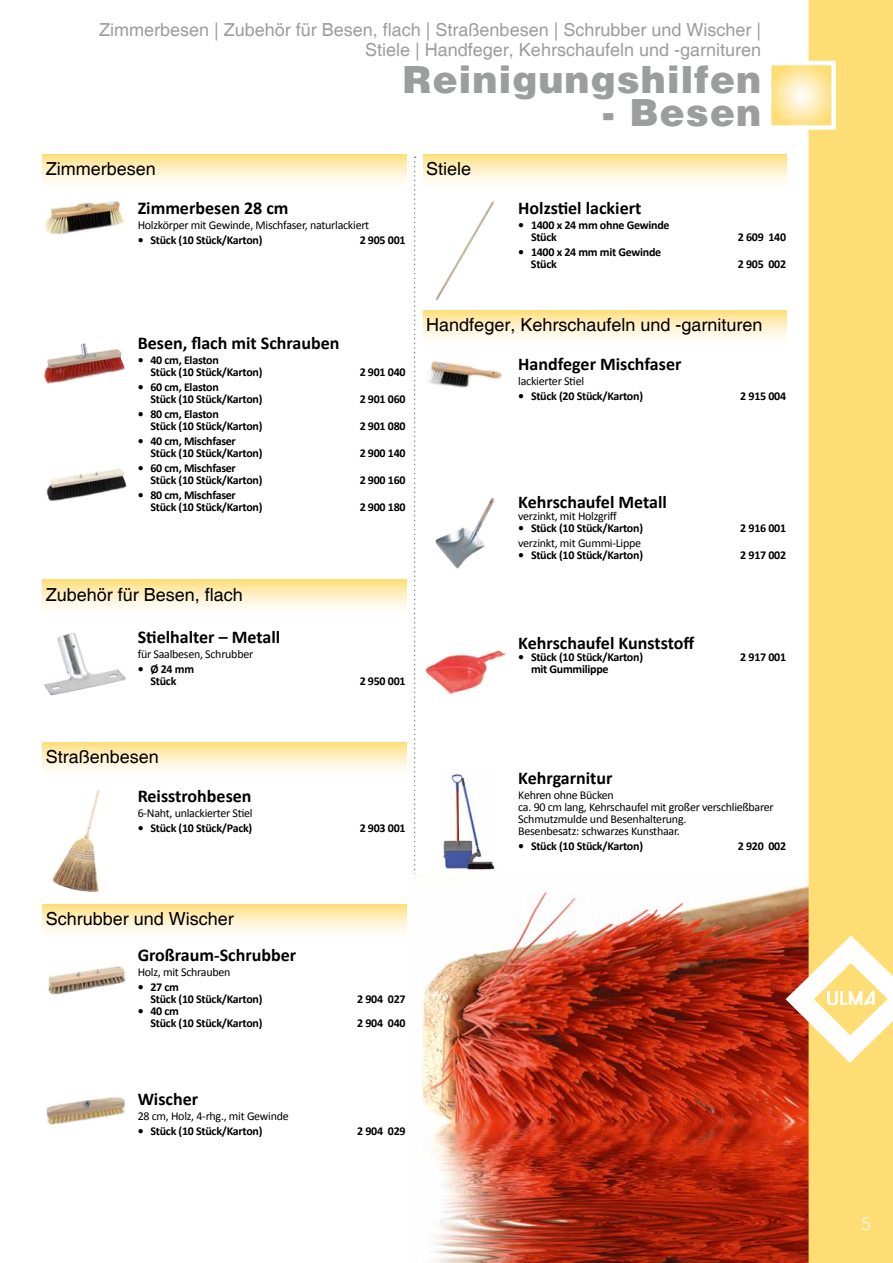
<style>
.page{position:relative;width:893px;height:1263px;background:#fff}
.page>*{position:absolute;margin:0;border:0;box-sizing:border-box;transform-origin:0 0}
.t1{font:900 37.5px "Helvetica";letter-spacing:.03em;color:#9c9d9d}
.t2{font:700 18px "Calibri";color:#000}
.t3{font:18px/19.5px "Helvetica";color:#9c9d9d;text-align:right}
.t4{font:18px "Helvetica";color:#000}
.t5{font:300 18px "Avenir";color:#fff}
.t6{font:700 12px/12px "Calibri";letter-spacing:-.02em;color:#000}
.t7{font:12px/12px "Calibri";letter-spacing:-.02em;color:#000}
</style>
<div class="page">
<svg style="left:414px;top:157px;width:2px;height:717px"></svg>
<img style="left:435px;top:201px;width:60px;height:100px">
<img style="left:428px;top:361px;width:75px;height:27px">
<img style="left:44px;top:201px;width:81px;height:34px">
<img style="left:43px;top:343px;width:83px;height:42px">
<img style="left:46px;top:468px;width:81px;height:34px">
<img style="left:44px;top:633px;width:82px;height:63px">
<img style="left:52px;top:790px;width:48px;height:102px">
<img style="left:47px;top:966px;width:79px;height:28px">
<img style="left:46px;top:1097px;width:79px;height:28px">
<img style="left:435px;top:497px;width:60px;height:72px">
<img style="left:425px;top:650px;width:81px;height:45px">
<img style="left:443px;top:772px;width:52px;height:98px">
<img style="left:422px;top:874px;width:387px;height:389px">
<div style="left:809px;top:0;width:84px;height:1263px;background:#ffdd75"></div>
<svg style="left:772px;top:66px;width:59px;height:59px;background:#ffe7a4"></svg>
<div style="left:767px;top:61px;width:69px;height:69px;border:4px solid #fff"></div>
<div style="left:43px;top:154px;width:363px;height:36px;background:linear-gradient(to bottom,#ffe088,#fff)"></div>
<div style="left:423px;top:154px;width:364px;height:36px;background:linear-gradient(to bottom,#ffe088,#fff)"></div>
<div style="left:423px;top:310px;width:364px;height:36px;background:linear-gradient(to bottom,#ffe088,#fff)"></div>
<div style="left:43px;top:580px;width:363px;height:36px;background:linear-gradient(to bottom,#ffe189,#fff)"></div>
<div style="left:43px;top:742px;width:363px;height:36px;background:linear-gradient(to bottom,#ffe088,#fff)"></div>
<div style="left:43px;top:904px;width:363px;height:36px;background:linear-gradient(to bottom,#ffe189,#fff)"></div>
<svg style="left:785px;top:935px;width:108px;height:128px"></svg>
<h2 class="t3" style="left:99px;top:21px;width:663px">Zimmerbesen | Zubehör für Besen, flach | Straßenbesen | Schrubber und Wischer |<br>Stiele | Handfeger, Kehrschaufeln und -garnituren</h2>
<h1 class="t1" style="left:402px;top:55px;width:360px">Reinigungshilfen</h1>
<h1 class="t1" style="left:602px;top:88px;width:160px">- Besen</h1>
<h2 class="t4" style="left:46px;top:158px;width:112px">Zimmerbesen</h2>
<h2 class="t4" style="left:426px;top:158px;width:47px">Stiele</h2>
<h2 class="t2" style="left:138px;top:197px;width:152px">Zimmerbesen 28 cm</h2>
<p class="t7" style="left:138px;top:219px;width:233px">Holzkörper mit Gewinde, Mischfaser, naturlackiert</p>
<p class="t6" style="left:138px;top:234px;width:126px">• Stück (10 Stück/Karton)</p>
<p class="t6" style="left:360px;top:234px;width:47px">2 905 001</p>
<h2 class="t2" style="left:518px;top:197px;width:125px">Holzstiel lackiert</h2>
<p class="t6" style="left:531px;top:219px;width:140px;text-indent:-13px">• 1400 x 24 mm ohne Gewinde<br>Stück</p>
<p class="t6" style="left:531px;top:246px;width:132px;text-indent:-13px">• 1400 x 24 mm mit Gewinde<br>Stück</p>
<p class="t6" style="left:738px;top:231px;width:50px">2 609 140</p>
<p class="t6" style="left:738px;top:258px;width:50px">2 905 002</p>
<h2 class="t2" style="left:138px;top:332px;width:203px">Besen, flach mit Schrauben</h2>
<p class="t6" style="left:150px;top:354px;width:114px;text-indent:-13px">• 40 cm, Elaston<br>Stück (10 Stück/Karton)</p>
<p class="t6" style="left:150px;top:381px;width:114px;text-indent:-13px">• 60 cm, Elaston<br>Stück (10 Stück/Karton)</p>
<p class="t6" style="left:150px;top:408px;width:114px;text-indent:-13px">• 80 cm, Elaston<br>Stück (10 Stück/Karton)</p>
<p class="t6" style="left:150px;top:435px;width:114px;text-indent:-13px">• 40 cm, Mischfaser<br>Stück (10 Stück/Karton)</p>
<p class="t6" style="left:150px;top:462px;width:114px;text-indent:-13px">• 60 cm, Mischfaser<br>Stück (10 Stück/Karton)</p>
<p class="t6" style="left:150px;top:489px;width:114px;text-indent:-13px">• 80 cm, Mischfaser<br>Stück (10 Stück/Karton)</p>
<p class="t6" style="left:360px;top:366px;width:47px">2 901 040</p>
<p class="t6" style="left:360px;top:393px;width:47px">2 901 060</p>
<p class="t6" style="left:360px;top:420px;width:47px">2 901 080</p>
<p class="t6" style="left:360px;top:447px;width:47px">2 900 140</p>
<p class="t6" style="left:360px;top:474px;width:47px">2 900 160</p>
<p class="t6" style="left:360px;top:501px;width:47px">2 900 180</p>
<h2 class="t4" style="left:46px;top:584px;width:199px">Zubehör für Besen, flach</h2>
<h2 class="t2" style="left:138px;top:626px;width:144px">Stielhalter – Metall</h2>
<p class="t7" style="left:138px;top:648px;width:117px">für Saalbesen, Schrubber</p>
<p class="t6" style="left:138px;top:663px;width:58px;text-align:center">• Ø24mm<br>Stück</p>
<p class="t6" style="left:360px;top:675px;width:47px">2 950 001</p>
<h2 class="t4" style="left:426px;top:314px;width:338px">Handfeger, Kehrschaufeln und -garnituren</h2>
<h2 class="t2" style="left:518px;top:353px;width:165px">Handfeger Mischfaser</h2>
<p class="t7" style="left:518px;top:375px;width:67px">lackierter Stiel</p>
<p class="t6" style="left:518px;top:390px;width:126px">• Stück (20 Stück/Karton)</p>
<p class="t6" style="left:740px;top:390px;width:47px">2 915 004</p>
<h2 class="t2" style="left:518px;top:491px;width:150px">Kehrschaufel Metall</h2>
<p class="t7" style="left:518px;top:510px;width:100px">verzinkt, mit Holzgriff</p>
<p class="t6" style="left:518px;top:522px;width:126px">• Stück (10 Stück/Karton)</p>
<p class="t6" style="left:740px;top:522px;width:47px">2 916 001</p>
<p class="t7" style="left:518px;top:537px;width:124px">verzinkt, mit Gummi-Lippe</p>
<p class="t6" style="left:518px;top:549px;width:126px">• Stück (10 Stück/Karton)</p>
<p class="t6" style="left:740px;top:549px;width:47px">2 917 002</p>
<h2 class="t2" style="left:518px;top:632px;width:178px">Kehrschaufel Kunststoff</h2>
<p class="t6" style="left:518px;top:651px;width:126px">• Stück (10 Stück/Karton)</p>
<p class="t6" style="left:740px;top:651px;width:47px">2 917 001</p>
<p class="t6" style="left:531px;top:663px;width:79px">mit Gummilippe</p>
<h2 class="t4" style="left:46px;top:746px;width:115px">Straßenbesen</h2>
<h2 class="t2" style="left:138px;top:785px;width:115px">Reisstrohbesen</h2>
<p class="t7" style="left:138px;top:807px;width:117px">6-Naht, unlackierter Stiel</p>
<p class="t6" style="left:138px;top:822px;width:116px">• Stück (10 Stück/Pack)</p>
<p class="t6" style="left:360px;top:822px;width:47px">2 903 001</p>
<h2 class="t4" style="left:46px;top:908px;width:190px">Schrubber und Wischer</h2>
<h2 class="t2" style="left:138px;top:944px;width:160px">Großraum-Schrubber</h2>
<p class="t7" style="left:138px;top:966px;width:94px">Holz, mit Schrauben</p>
<p class="t6" style="left:150px;top:981px;width:114px;text-indent:-13px">• 27 cm<br>Stück (10 Stück/Karton)</p>
<p class="t6" style="left:150px;top:1005px;width:114px;text-indent:-13px">• 40 cm<br>Stück (10 Stück/Karton)</p>
<p class="t6" style="left:357px;top:993px;width:50px">2 904 027</p>
<p class="t6" style="left:357px;top:1017px;width:50px">2 904 040</p>
<h2 class="t2" style="left:138px;top:1088px;width:62px">Wischer</h2>
<p class="t7" style="left:138px;top:1110px;width:153px">28 cm, Holz, 4-rhg., mit Gewinde</p>
<p class="t6" style="left:138px;top:1125px;width:126px">• Stück (10 Stück/Karton)</p>
<p class="t6" style="left:357px;top:1125px;width:50px">2 904 029</p>
<h2 class="t2" style="left:518px;top:767px;width:96px">Kehrgarnitur</h2>
<p class="t7" style="left:518px;top:789px;width:257px">Kehren ohne Bücken<br>ca. 90 cm lang, Kehrschaufel mit großer verschließbarer Schmutzmulde und Besenhalterung.<br>Besenbesatz: schwarzes Kunsthaar.</p>
<p class="t6" style="left:518px;top:840px;width:126px">• Stück (10 Stück/Karton)</p>
<p class="t6" style="left:738px;top:840px;width:50px">2 920 002</p>
<h2 class="t5" style="left:861px;top:1213px;width:11px">5</h2>
</div>
